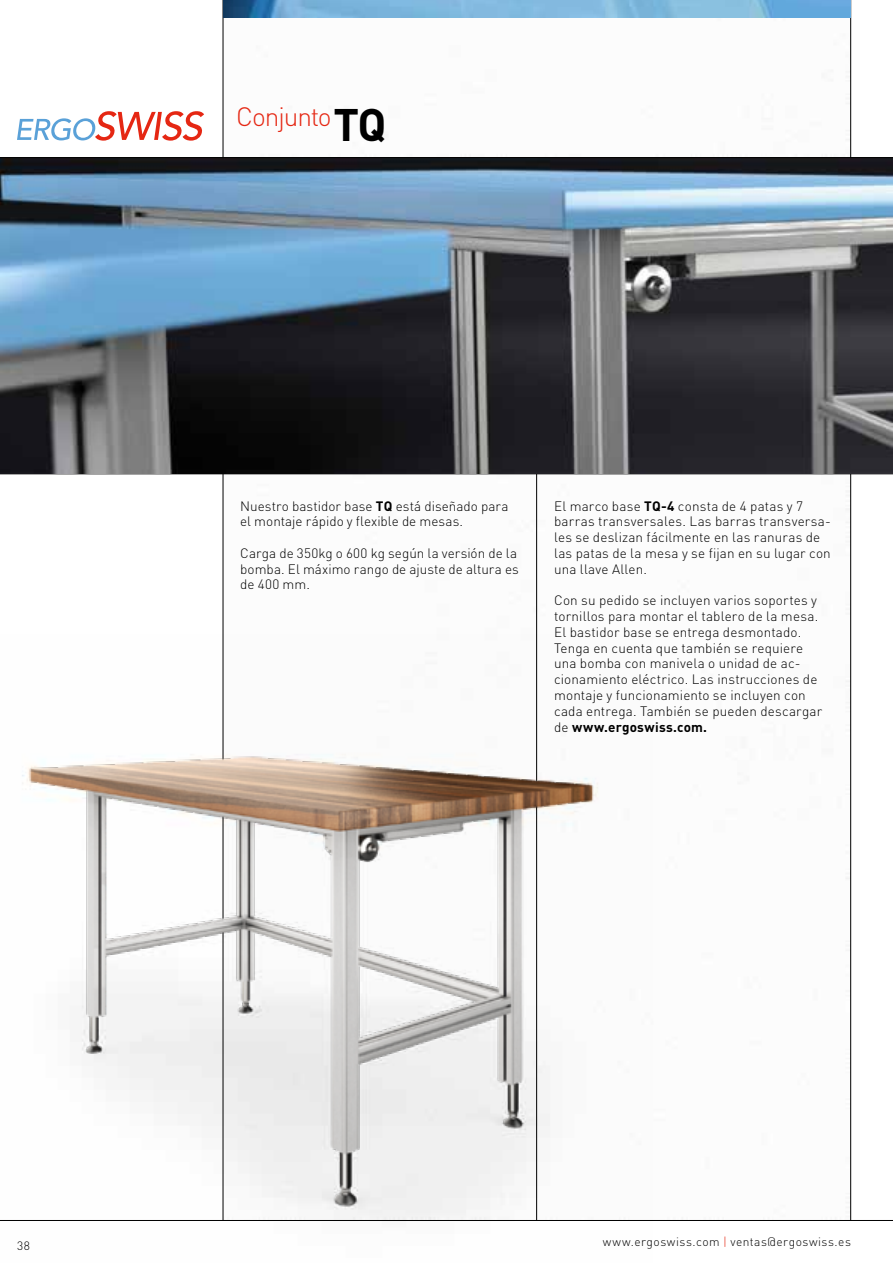
<style>
.page{position:relative;width:893px;height:1263px;background:#fff}
.page>*{position:absolute;margin:0;border:0;box-sizing:border-box;transform-origin:0 0}
.t1{font:300 26.25px "DIN Pro";letter-spacing:-.04em;color:#e52713}
.t2{font:300 13.5px/15.8px "DIN Pro";letter-spacing:.01em;color:#000}
.t3{font:300 12px "DIN Pro";letter-spacing:.04em;color:#000}
.s1{font-weight:700;font-size:45px;color:#000}
.s2{font-weight:700}
.s3{color:#e52713}
</style>
<div class="page">
<img style="left:224px;top:17px;width:626px;height:123px">
<hr style="left:223px;top:0;width:1px;height:1220px;background:#000">
<hr style="left:850px;top:0;width:1px;height:1220px;background:#000">
<img style="left:223px;top:0;width:627px;height:17px">
<hr style="left:536px;top:474px;width:1px;height:746px;background:#000">
<hr style="left:0;top:1220px;width:893px;height:1px;background:#000">
<hr style="left:0;top:474px;width:893px;height:1px;background:#000">
<svg style="left:17px;top:111px;width:187px;height:30px"></svg>
<img style="left:0;top:158px;width:893px;height:316px">
<img style="left:22px;top:635px;width:607px;height:585px">
<hr style="left:0;top:157px;width:893px;height:1px;background:#000">
<p class="t3" style="left:17px;top:1236px;width:14px">38</p>
<h1 class="t1" style="left:236px;top:96px;width:152px">Conjunto<span class="s1">TQ</span></h1>
<p class="t2" style="left:240px;top:497px;width:270px">Nuestro bastidor base <span class="s2">TQ</span> está diseñado para el montaje rápido y flexible de mesas.</p>
<p class="t2" style="left:240px;top:544px;width:280px">Carga de 350kg o 600 kg según la versión de la bomba. El máximo rango de ajuste de altura es de 400 mm.</p>
<p class="t2" style="left:554px;top:497px;width:278px">El marco base <span class="s2">TQ-4</span> consta de 4 patas y 7 barras transversales. Las barras transversa&shy;les se deslizan fácilmente en las ranuras de las patas de la mesa y se fijan en su lugar con una llave Allen.</p>
<p class="t2" style="left:554px;top:591px;width:270px">Con su pedido se incluyen varios soportes y tornillos para montar el tablero de la mesa.<br>El bastidor base se entrega desmontado.<br>Tenga en cuenta que también se requiere una bomba con manivela o unidad de ac&shy;cionamiento eléctrico. Las instrucciones de montaje y funcionamiento se incluyen con cada entrega. También se pueden descargar de <span class="s2">www.ergoswiss.com.</span></p>
<p class="t3" style="left:603px;top:1232px;width:250px">www.ergoswiss.com <span class="s3">|</span> ventas@ergoswiss.es</p>
</div>
